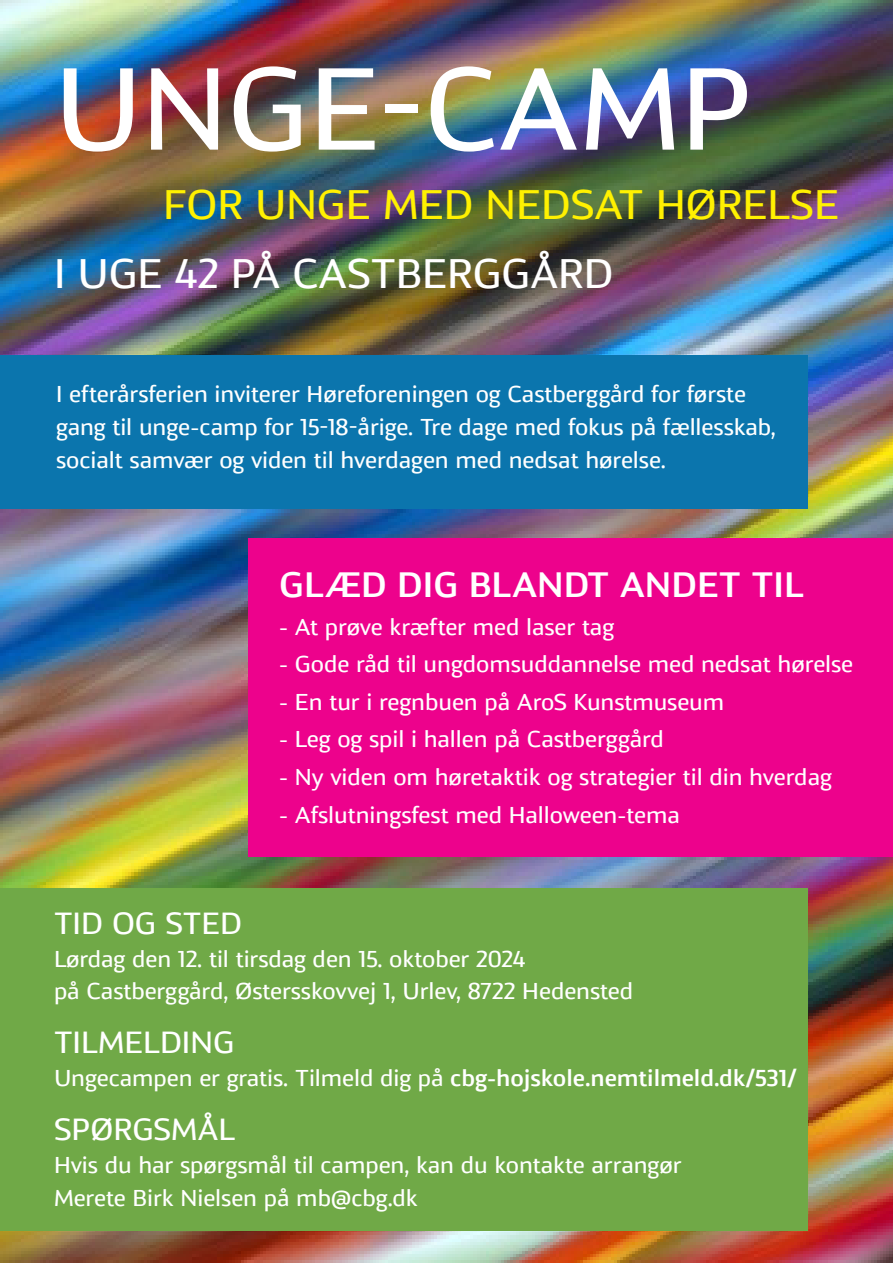
<style>
.page{position:relative;width:893px;height:1263px;background:#fff}
.page>*{position:absolute;margin:0;border:0;box-sizing:border-box;transform-origin:0 0}
.t1{font:114px "Kandin";color:#fff}
.t2{font:40.5px "Kandin";color:#fff101}
.t3{font:40.5px "Kandin";color:#fff}
.t4{font:500 34.5px "Kandin";color:#fff}
.t5{font:30px "Kandin";color:#fff}
.t6{font:22.5px/33px "Kandin";color:#fff}
.s1{font-weight:500}
</style>
<div class="page">
<img style="left:0;top:0;width:893px;height:1263px">
<div style="left:0;top:355px;width:808px;height:153px;background:#0b75ad"></div>
<div style="left:249px;top:538px;width:644px;height:319px;background:#ed028c"></div>
<div style="left:0;top:889px;width:808px;height:342px;background:#70a947"></div>
<p class="t1" style="left:54px;top:34px;width:700px">UNGE-CAMP</p>
<p class="t2" style="left:163px;top:178px;width:677px">FOR UNGE MED NEDSAT HØRELSE</p>
<p class="t3" style="left:54px;top:247px;width:561px">I UGE 42 PÅ CASTBERGGÅRD</p>
<p class="t6" style="left:56px;top:377px;width:721px">I efterårsferien inviterer Høreforeningen og Castberggård for første gang til unge-camp for 15-18-årige. Tre dage med fokus på fællesskab, socialt samvær og viden til hverdagen med nedsat hørelse.</p>
<p class="t4" style="left:279px;top:562px;width:526px">GLÆD DIG BLANDT ANDET TIL</p>
<p class="t6" style="left:279px;top:611px;width:336px">- At prøve kræfter med laser tag</p>
<p class="t6" style="left:279px;top:648px;width:575px">- Gode råd til ungdomsuddannelse med nedsat hørelse</p>
<p class="t6" style="left:279px;top:686px;width:446px">- En tur i regnbuen på AroS Kunstmuseum</p>
<p class="t6" style="left:279px;top:723px;width:386px">- Leg og spil i hallen på Castberggård</p>
<p class="t6" style="left:279px;top:761px;width:554px">- Ny viden om høretaktik og strategier til din hverdag</p>
<p class="t6" style="left:279px;top:798px;width:402px">- Afslutningsfest med Halloween-tema</p>
<p class="t5" style="left:54px;top:903px;width:190px">TID OG STED</p>
<p class="t6" style="left:54px;top:942px;width:473px">Lørdag den 12. til tirsdag den 15. oktober 2024</p>
<p class="t6" style="left:54px;top:975px;width:581px">på Castberggård, Østersskovvej 1, Urlev, 8722 Hedensted</p>
<p class="t5" style="left:54px;top:1023px;width:182px">TILMELDING</p>
<p class="t6" style="left:54px;top:1062px;width:745px">Ungecampen er gratis. Tilmeld dig på <span class="s1">cbg-hojskole.nemtilmeld.dk/531/</span></p>
<p class="t5" style="left:54px;top:1110px;width:183px">SPØRGSMÅL</p>
<p class="t6" style="left:54px;top:1149px;width:629px">Hvis du har spørgsmål til campen, kan du kontakte arrangør</p>
<p class="t6" style="left:54px;top:1182px;width:365px">Merete Birk Nielsen på mb@cbg.dk</p>
</div>
